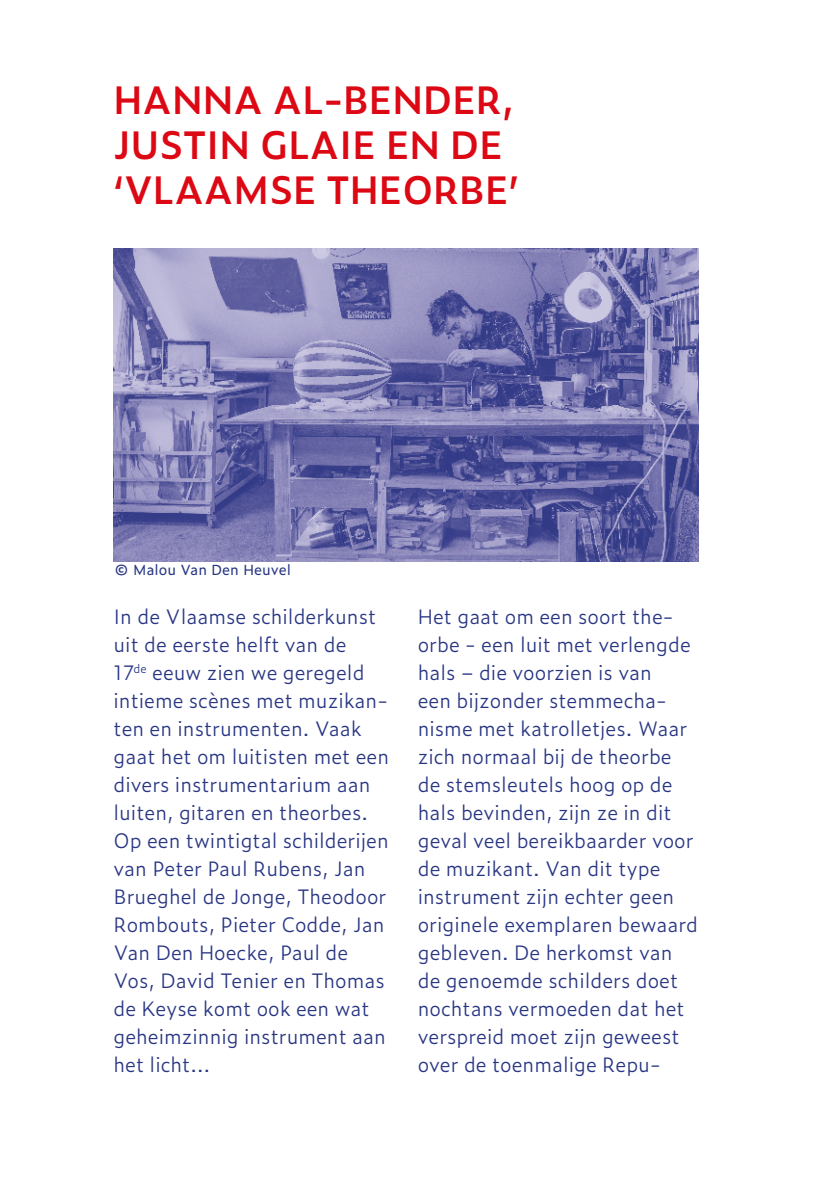
<style>
.page{position:relative;width:840px;height:1191px;background:#fff}
.page>*{position:absolute;margin:0;border:0;box-sizing:border-box;transform-origin:0 0}
.t1{font:600 37.8px/44.8px "Zeitung Pro";color:#dc0814}
.t2{font:300 20px/28px "Zeitung Pro";color:#283583}
.t3{font:14px "Zeitung Micro Pro";color:#283583}
</style>
<div class="page">
<img style="left:113px;top:249px;width:584px;height:312px">
<h1 class="t1" style="left:113px;top:76px;width:407px">HANNA AL-BENDER,<br>JUSTIN GLAIE EN DE ‘VLAAMSE THEORBE’</h1>
<p class="t3" style="left:114px;top:559px;width:178px">© Malou Van Den Heuvel</p>
<p class="t2" style="left:113px;top:601px;width:277px">In de Vlaamse schilderkunst uit de eerste helft van de<br>17<sup>de</sup> eeuw zien we geregeld intieme scènes met muzikan&shy;ten en instrumenten. Vaak gaat het om luitisten met een divers instrumentarium aan luiten, gitaren en theorbes.<br>Op een twintigtal schilderijen van Peter Paul Rubens, Jan<br>Brueghel de Jonge, Theodoor<br>Rombouts, Pieter Codde, Jan<br>Van Den Hoecke, Paul de<br>Vos, David Tenier en Thomas de Keyse komt ook een wat geheimzinnig instrument aan het licht…</p>
<p class="t2" style="left:417px;top:601px;width:281px">Het gaat om een soort the&shy;orbe - een luit met verlengde hals – die voorzien is van<br>een bijzonder stemmecha&shy;nisme met katrolletjes. Waar zich normaal bij de theorbe de stemsleutels hoog op de hals bevinden, zijn ze in dit geval veel bereikbaarder voor de muzikant. Van dit type instrument zijn echter geen originele exemplaren bewaard gebleven. De herkomst van de genoemde schilders doet nochtans vermoeden dat het verspreid moet zijn geweest over de toenmalige Repu-</p>
</div>
